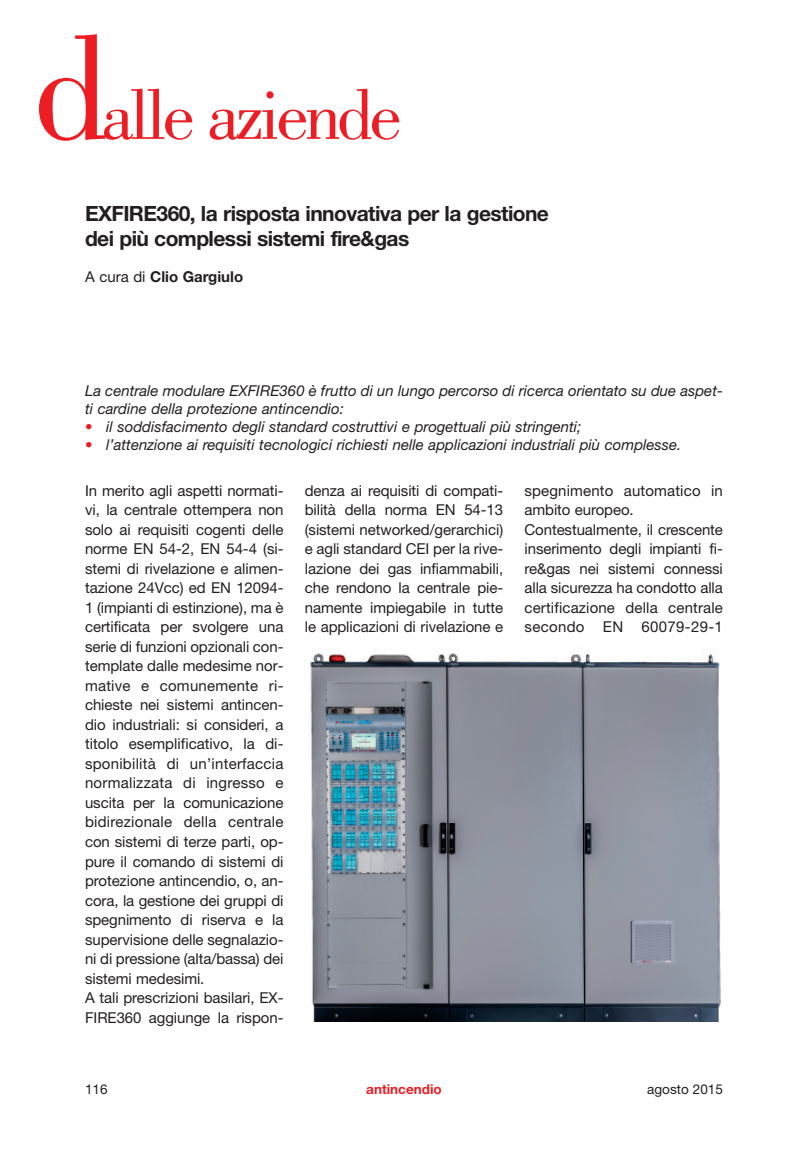
<style>
.page{position:relative;width:808px;height:1149px;background:#fff}
.page>*{position:absolute;margin:0;border:0;box-sizing:border-box;transform-origin:0 0}
.t1{font:72px "Bodoni";letter-spacing:-.05em;color:#ee1d23}
.t2{font:700 21px/24px "Helvetica Neue";letter-spacing:-.03em;color:#231f20}
.t3{font:15px/19.5px "Helvetica Neue";letter-spacing:-.005em;color:#231f20}
.t4{font:italic 15px/18px "Helvetica Neue";color:#231f20}
.t5{font:700 15px "Helvetica Neue";color:#231f20}
.t6{font:13.5px "Helvetica Neue";color:#231f20}
.t7{font:700 13.5px "Helvetica Neue";color:#ee1d23}
.s1{font-size:150px}
.s2{font-weight:400}
.s3{color:#ee1d23}
</style>
<div class="page">
<img style="left:310px;top:647px;width:411px;height:373px">
<h1 class="t1" style="left:34px;top:88px;width:369px"><span class="s1">d</span>alle aziende</h1>
<h2 class="t2" style="left:85px;top:201px;width:465px">EXFIRE360, la risposta innovativa per la gestione dei più complessi sistemi fire&amp;gas</h2>
<p class="t5" style="left:85px;top:267px;width:160px"><span class="s2">A cura di</span> Clio Gargiulo</p>
<p class="t4" style="left:85px;top:381px;width:639px">La centrale modulare EXFIRE360 è frutto di un lungo percorso di ricerca orientato su due aspet&shy;ti cardine della protezione antincendio:</p>
<p class="t4" style="left:85px;top:417px;width:498px"><span class="s3">•</span> il soddisfacimento degli standard costruttivi e progettuali più stringenti;</p>
<p class="t4" style="left:85px;top:435px;width:598px"><span class="s3">•</span> l’attenzione ai requisiti tecnologici richiesti nelle applicazioni industriali più complesse.</p>
<p class="t3" style="left:85px;top:480px;width:200px">In merito agli aspetti normati&shy;vi, la centrale ottempera non solo ai requisiti cogenti delle norme EN 54-2, EN 54-4 (si&shy;stemi di rivelazione e alimen&shy;tazione 24Vcc) ed EN 12094-<br>1 (impianti di estinzione), ma è certificata per svolgere una serie di funzioni opzionali con&shy;template dalle medesime nor&shy;mative e comunemente ri&shy;chieste nei sistemi antincen&shy;dio industriali: si consideri, a titolo esemplificativo, la di&shy;sponibilità di un’interfaccia normalizzata di ingresso e uscita per la comunicazione bidirezionale della centrale con sistemi di terze parti, op&shy;pure il comando di sistemi di protezione antincendio, o, an&shy;cora, la gestione dei gruppi di spegnimento di riserva e la supervisione delle segnalazio&shy;ni di pressione (alta/bassa) dei sistemi medesimi.<br>A tali prescrizioni basilari, EX-<br>FIRE360 aggiunge la rispon-</p>
<p class="t3" style="left:305px;top:480px;width:200px;text-align:justify">denza ai requisiti di compati&shy;bilità della norma EN 54-13 (sistemi networked/gerarchici) e agli standard CEI per la rive&shy;lazione dei gas infiammabili, che rendono la centrale pie&shy;namente impiegabile in tutte le applicazioni di rivelazione e</p>
<p class="t3" style="left:524px;top:480px;width:200px">spegnimento automatico in ambito europeo.<br>Contestualmente, il crescente inserimento degli impianti fi&shy;re&amp;gas nei sistemi connessi alla sicurezza ha condotto alla certificazione della centrale secondo EN 60079-29-1</p>
<p class="t6" style="left:85px;top:1080px;width:24px">116</p>
<p class="t7" style="left:366px;top:1080px;width:77px">antincendio</p>
<p class="t6" style="left:647px;top:1080px;width:77px">agosto 2015</p>
</div>
